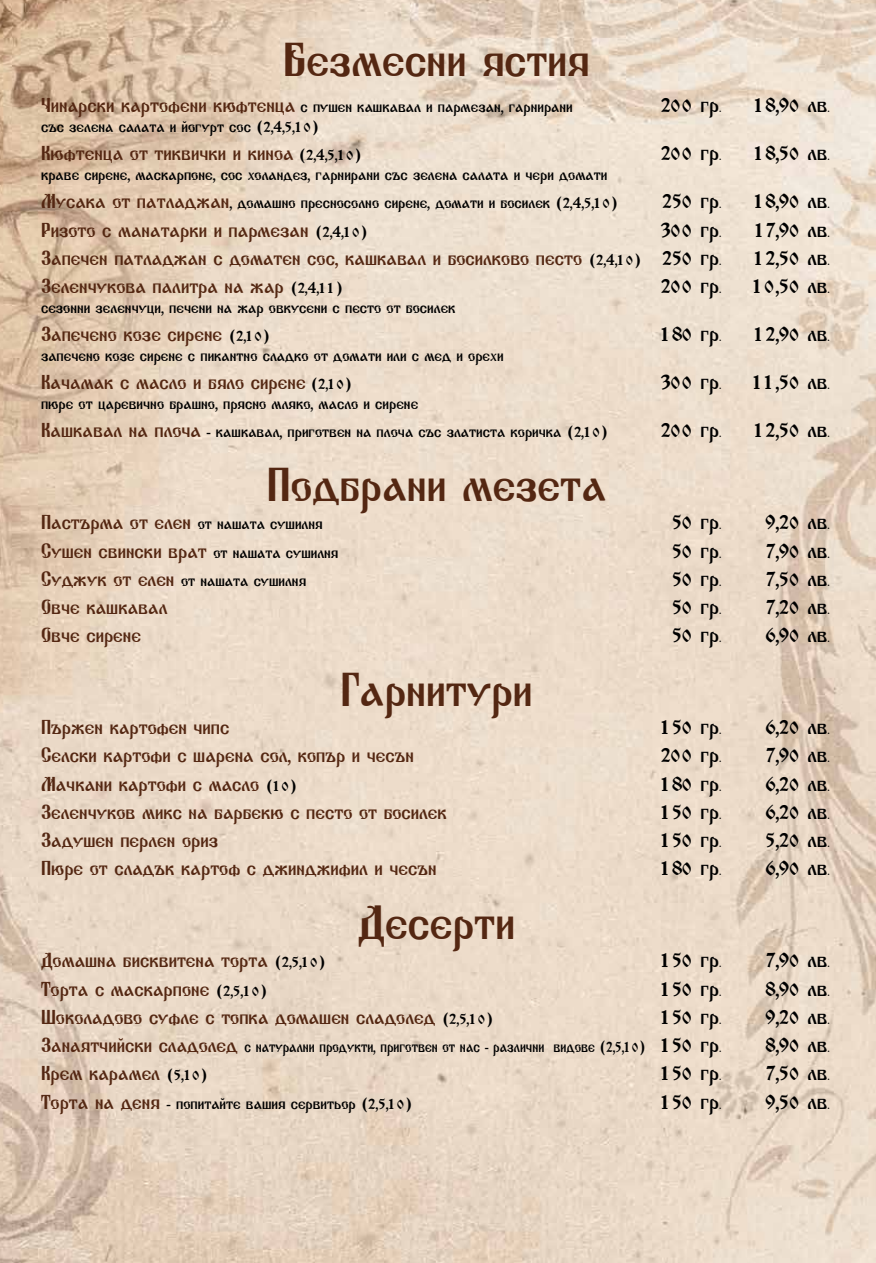
<style>
.page{position:relative;width:876px;height:1263px;background:#fff}
.page>*{position:absolute;margin:0;border:0;box-sizing:border-box;transform-origin:0 0}
.t1{font:700 49.5px "Old Cyr";color:#542712}
.t2{font:700 22.5px "Old Cyr";color:#000}
.t3{font:700 21px "Old Cyr";color:#542712}
.t4{font:700 16.5px/28.2px "Old Cyr";color:#000}
.t5{font:700 16.5px "Old Cyr";color:#000;scale:.9 1}
.s1{font-size:21px;color:#542712}
.s2{font-size:16.5px;color:#000}
.s3{font-size:22.5px;color:#000}
.s4{font-size:22.5px}
</style>
<div class="page">
<img style="left:0;top:0;width:876px;height:1263px">
<h1 class="t1" style="left:283px;top:31px;width:308px">Безмесни ястия</h1>
<p class="t4" style="left:41px;top:93px;width:533px"><span class="s1">Чинарски картофени кюфтенца</span> с пушен кашкавал и пармезан, гарнирани</p>
<p class="t2" style="left:661px;top:92px;width:62px">200 гр.</p>
<p class="t2" style="left:754px;top:92px;width:77px">18,90 лв.</p>
<p class="t4" style="left:41px;top:113px;width:279px">със зелена салата и йогурт сос (2,4,5,10)</p>
<p class="t3" style="left:41px;top:142px;width:322px">Кюфтенца от тиквички и киноа <span class="s2">(2,4,5,10)</span></p>
<p class="t2" style="left:661px;top:140px;width:62px">200 гр.</p>
<p class="t2" style="left:754px;top:140px;width:77px">18,50 лв.</p>
<p class="t4" style="left:41px;top:161px;width:579px">краве сирене, маскарпоне, сос холандез, гарнирани със зелена салата и чери домати<br><span class="s1">Мусака от патладжан</span>, домашно пресносолно сирене, домати и босилек (2,4,5,10)</p>
<p class="t2" style="left:662px;top:188px;width:61px">250 гр.</p>
<p class="t2" style="left:754px;top:188px;width:77px">18,90 лв.</p>
<p class="t3" style="left:41px;top:218px;width:328px">Ризото с манатарки и пармезан <span class="s2">(2,4,10)</span></p>
<p class="t2" style="left:661px;top:217px;width:62px">300 гр.</p>
<p class="t2" style="left:755px;top:217px;width:76px">17,90 лв.</p>
<p class="t3" style="left:41px;top:246px;width:682px">Запечен патладжан с доматен сос, кашкавал и босилково песто <span class="s2">(2,4,10)</span> <span class="s3">250 гр.</span></p>
<p class="t2" style="left:754px;top:245px;width:77px">12,50 лв.</p>
<p class="t3" style="left:41px;top:274px;width:304px">Зеленчукова палитра на жар <span class="s2">(2,4,11)</span></p>
<p class="t2" style="left:661px;top:273px;width:62px">200 гр.</p>
<p class="t2" style="left:753px;top:273px;width:79px">10,50 лв.</p>
<p class="t4" style="left:41px;top:293px;width:416px">сезонни зеленчуци, печени на жар овкусени с песто от босилек</p>
<p class="t3" style="left:41px;top:322px;width:231px">Запечено козе сирене <span class="s2">(2,10)</span></p>
<p class="t2" style="left:661px;top:321px;width:62px">180 гр.</p>
<p class="t2" style="left:754px;top:321px;width:77px">12,90 лв.</p>
<p class="t4" style="left:41px;top:342px;width:464px">запечено козе сирене с пикантно сладко от домати или с мед и орехи</p>
<p class="t3" style="left:41px;top:371px;width:313px">Качамак с масло и бяло сирене <span class="s2">(2,10)</span></p>
<p class="t2" style="left:661px;top:369px;width:62px">300 гр.</p>
<p class="t2" style="left:753px;top:369px;width:79px">11,50 лв.</p>
<p class="t4" style="left:41px;top:390px;width:568px">пюре от царевично брашно, прясно мляко, масло и сирене<br><span class="s1">Кашкавал на плоча</span> - кашкавал, приготвен на плоча със златиста коричка (2,10)</p>
<p class="t2" style="left:661px;top:417px;width:62px">200 гр.</p>
<p class="t2" style="left:754px;top:417px;width:77px">12,50 лв.</p>
<h1 class="t1" style="left:267px;top:457px;width:341px">Подбрани мезета</h1>
<p class="t4" style="left:41px;top:510px;width:283px"><span class="s1">Пастърма от елен</span> от нашата сушилня</p>
<p class="t2" style="left:672px;top:509px;width:51px">50 гр.</p>
<p class="t2" style="left:765px;top:509px;width:66px">9,20 лв.</p>
<p class="t3" style="left:41px;top:539px;width:299px">Сушен свински врат <span class="s2">от нашата сушилня</span></p>
<p class="t2" style="left:672px;top:537px;width:51px">50 гр.</p>
<p class="t2" style="left:766px;top:537px;width:65px">7,90 лв.</p>
<p class="t4" style="left:41px;top:566px;width:267px"><span class="s1">Суджук от елен</span> от нашата сушилня</p>
<p class="t2" style="left:672px;top:566px;width:51px">50 гр.</p>
<p class="t2" style="left:766px;top:566px;width:65px">7,50 лв.</p>
<p class="t3" style="left:41px;top:595px;width:128px">Овче кашкавал</p>
<p class="t2" style="left:672px;top:594px;width:51px">50 гр.</p>
<p class="t2" style="left:766px;top:594px;width:65px">7,20 лв.</p>
<p class="t3" style="left:41px;top:623px;width:102px">Овче сирене</p>
<p class="t2" style="left:672px;top:622px;width:51px">50 гр.</p>
<p class="t2" style="left:765px;top:622px;width:66px">6,90 лв.</p>
<h1 class="t1" style="left:340px;top:662px;width:194px">Гарнитури</h1>
<p class="t3" style="left:41px;top:715px;width:190px">Пържен картофен чипс</p>
<p class="t2" style="left:661px;top:714px;width:62px">150 гр.</p>
<p class="t2" style="left:765px;top:714px;width:66px">6,20 лв.</p>
<p class="t3" style="left:41px;top:744px;width:375px">Селски картофи с шарена сол, копър и чесън</p>
<p class="t2" style="left:661px;top:742px;width:62px">200 гр.</p>
<p class="t2" style="left:766px;top:742px;width:65px">7,90 лв.</p>
<p class="t3" style="left:41px;top:772px;width:258px">Мачкани картофи с масло <span class="s2">(10)</span></p>
<p class="t2" style="left:661px;top:771px;width:62px">180 гр.</p>
<p class="t2" style="left:765px;top:771px;width:66px">6,20 лв.</p>
<p class="t3" style="left:41px;top:800px;width:407px">Зеленчуков микс на барбекю с песто от босилек</p>
<p class="t2" style="left:661px;top:799px;width:62px">150 гр.</p>
<p class="t2" style="left:765px;top:799px;width:66px">6,20 лв.</p>
<p class="t3" style="left:41px;top:828px;width:178px">Задушен перлен ориз</p>
<p class="t2" style="left:661px;top:827px;width:62px">150 гр.</p>
<p class="t2" style="left:765px;top:827px;width:66px">5,20 лв.</p>
<p class="t3" style="left:41px;top:857px;width:397px">Пюре от сладък картоф с джинджифил и чесън</p>
<p class="t2" style="left:661px;top:855px;width:62px">180 гр.</p>
<p class="t2" style="left:765px;top:855px;width:66px">6,90 лв.</p>
<h1 class="t1" style="left:358px;top:895px;width:159px">Десерти</h1>
<p class="t3" style="left:41px;top:949px;width:286px">Домашна бисквитена торта <span class="s2">(2,5,10)</span></p>
<p class="t2" style="left:661px;top:947px;width:62px">150 гр.</p>
<p class="t2" style="left:766px;top:947px;width:65px">7,90 лв.</p>
<p class="t3" style="left:41px;top:977px;width:228px">Торта с маскарпоне <span class="s2">(2,5,10)</span></p>
<p class="t2" style="left:661px;top:975px;width:62px">150 гр.</p>
<p class="t2" style="left:765px;top:975px;width:66px">8,90 лв.</p>
<p class="t3" style="left:41px;top:1005px;width:454px">Шоколадово суфле с топка домашен сладолед <span class="s2">(2,5,10)</span></p>
<p class="t2" style="left:661px;top:1004px;width:62px">150 гр.</p>
<p class="t2" style="left:765px;top:1004px;width:66px">9,20 лв.</p>
<p class="t5" style="left:41px;top:1037px;width:757px"><span class="s1">Занаятчийски сладолед</span> с натурални продукти, приготвен от нас - различни видове (2,5,10) <span class="s4">150 гр.</span></p>
<p class="t2" style="left:765px;top:1032px;width:66px">8,90 лв.</p>
<p class="t3" style="left:41px;top:1062px;width:168px">Крем карамел <span class="s2">(5,10)</span></p>
<p class="t2" style="left:661px;top:1060px;width:62px">150 гр.</p>
<p class="t2" style="left:766px;top:1060px;width:65px">7,50 лв.</p>
<p class="t4" style="left:41px;top:1089px;width:373px"><span class="s1">Торта на деня</span> - попитайте вашия сервитьор (2,5,10)</p>
<p class="t2" style="left:661px;top:1088px;width:62px">150 гр.</p>
<p class="t2" style="left:765px;top:1088px;width:66px">9,50 лв.</p>
</div>
